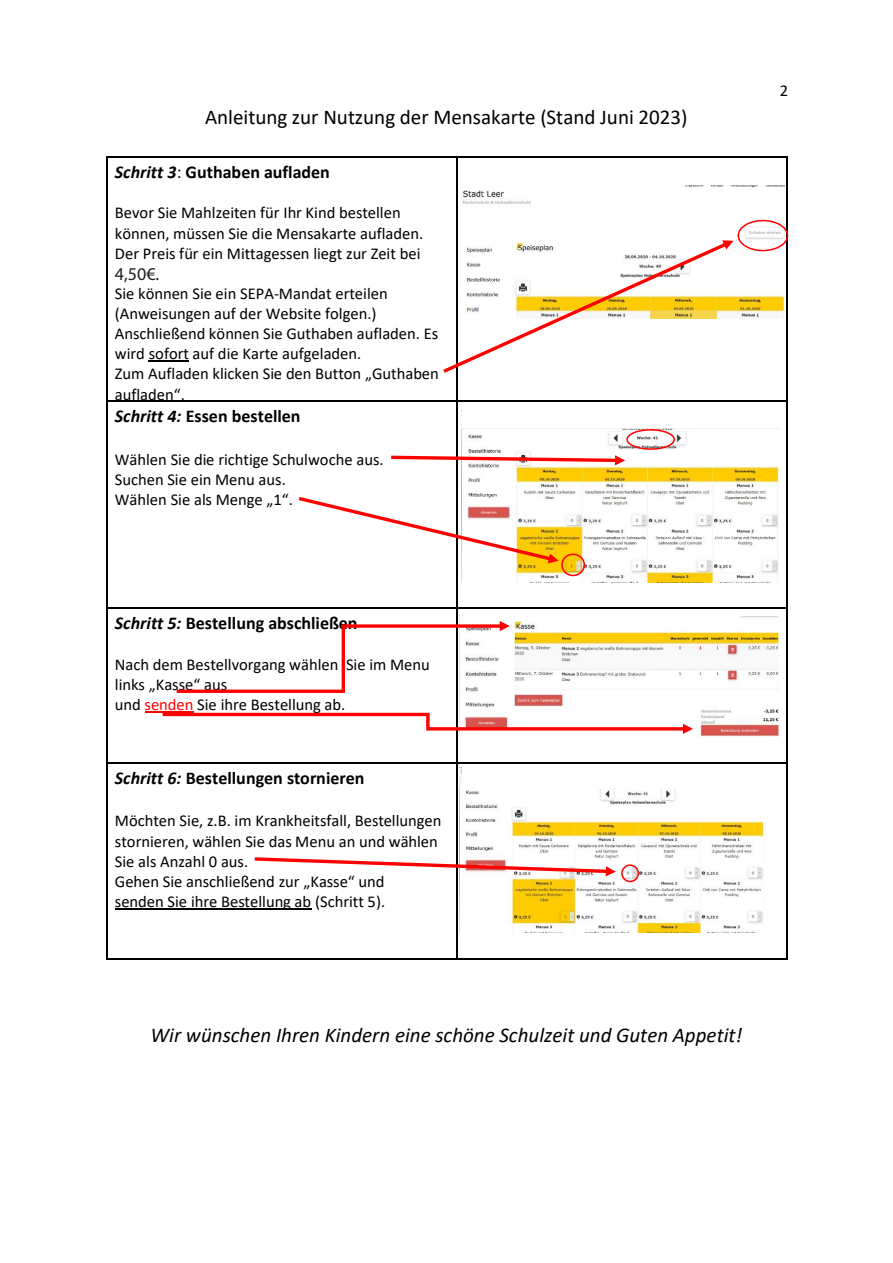
<style>
.page{position:relative;width:893px;height:1263px;background:#fff}
.page>*{position:absolute;margin:0;border:0;box-sizing:border-box;transform-origin:0 0}
.t1{font:italic 21px "Calibri";color:#000}
.t2{font:21px "Calibri";color:#000}
.t3{font:700 18px "Calibri";color:#000}
.t4{font:18px "Myriad Pro";color:#231f20}
.t5{font:16.65px "Calibri";color:#000}
.t6{font:16.5px/20.1px "Calibri";color:#000}
.s1{font-style:italic}
.s2{font-weight:400}
.s3{color:#f00}
</style>
<div class="page">
<img style="left:149px;top:360px;width:40px;height:1px">
<hr style="left:149px;top:361px;width:40px;height:1px;background:#000">
<img style="left:456px;top:373px;width:1px;height:13px">
<img style="left:115px;top:400px;width:94px;height:1px">
<hr style="left:107px;top:156px;width:350px;height:2px;background:#000">
<hr style="left:457px;top:156px;width:329px;height:2px;background:#000">
<hr style="left:106px;top:157px;width:1px;height:244px;background:#000">
<hr style="left:457px;top:157px;width:1px;height:244px;background:#000">
<hr style="left:786px;top:157px;width:1px;height:244px;background:#000">
<hr style="left:107px;top:401px;width:350px;height:1px;background:#000">
<hr style="left:457px;top:401px;width:329px;height:1px;background:#000">
<hr style="left:106px;top:401px;width:1px;height:207px;background:#000">
<hr style="left:457px;top:401px;width:1px;height:207px;background:#000">
<hr style="left:786px;top:401px;width:1px;height:207px;background:#000">
<img style="left:145px;top:711px;width:49px;height:6px">
<hr style="left:145px;top:712px;width:48px;height:1px;background:#f00">
<hr style="left:107px;top:608px;width:350px;height:1px;background:#000">
<hr style="left:457px;top:608px;width:329px;height:1px;background:#000">
<hr style="left:106px;top:608px;width:1px;height:155px;background:#000">
<hr style="left:457px;top:608px;width:1px;height:155px;background:#000">
<hr style="left:786px;top:608px;width:1px;height:155px;background:#000">
<hr style="left:115px;top:908px;width:196px;height:2px;background:#000">
<hr style="left:107px;top:763px;width:350px;height:1px;background:#000">
<hr style="left:457px;top:763px;width:329px;height:1px;background:#000">
<hr style="left:106px;top:763px;width:1px;height:195px;background:#000">
<hr style="left:107px;top:958px;width:350px;height:1px;background:#000">
<hr style="left:457px;top:763px;width:1px;height:195px;background:#000">
<hr style="left:457px;top:958px;width:329px;height:1px;background:#000">
<hr style="left:786px;top:763px;width:1px;height:195px;background:#000">
<img style="left:462px;top:185px;width:323px;height:134px">
<div style="left:738px;top:220px;width:50px;height:31px;border:2px solid #f00;border-radius:50%"></div>
<img style="left:461px;top:410px;width:320px;height:172px">
<svg style="left:391px;top:455px;width:234px;height:10px"></svg>
<div style="left:626px;top:429px;width:49px;height:21px;border:2px solid #f00;border-radius:50%"></div>
<svg style="left:299px;top:497px;width:260px;height:66px"></svg>
<div style="left:561px;top:554px;width:24px;height:22px;border:2px solid #f00;border-radius:50%"></div>
<img style="left:459px;top:615px;width:320px;height:121px">
<svg style="left:177px;top:621px;width:333px;height:72px"></svg>
<svg style="left:163px;top:713px;width:530px;height:21px"></svg>
<img style="left:459px;top:767px;width:306px;height:165px">
<div style="left:621px;top:864px;width:18px;height:18px;border:2px solid #f00;border-radius:50%"></div>
<svg style="left:255px;top:857px;width:361px;height:19px"></svg>
<div style="left:463px;top:405px;width:320px;height:23px;background:#fff"></div>
<div style="left:462px;top:765px;width:322px;height:22px;background:#fff"></div>
<div style="left:650px;top:202px;width:72px;height:38px;background:#fff"></div>
<svg style="left:443px;top:240px;width:291px;height:133px"></svg>
<p class="t2" style="left:205px;top:103px;width:484px">Anleitung zur Nutzung der Mensakarte (Stand Juni 2023)</p>
<p class="t3" style="left:115px;top:159px;width:216px"><span class="s1">Schritt 3</span><span class="s2">:</span> Guthaben aufladen</p>
<p class="t6" style="left:115px;top:202px;width:325px">Bevor Sie Mahlzeiten für Ihr Kind bestellen können, müssen Sie die Mensakarte aufladen.<br>Der Preis für ein Mittagessen liegt zur Zeit bei 3,50€.<br>Sie können Sie ein SEPA-Mandat erteilen (Anweisungen auf der Website folgen.)<br>Anschließend können Sie Guthaben aufladen. Es wird sofort auf die Karte aufgeladen.</p>
<p class="t5" style="left:115px;top:362px;width:326px">Zum Aufladen klicken Sie den Button „Guthaben</p>
<p class="t6" style="left:115px;top:384px;width:72px">aufladen“.</p>
<p class="t3" style="left:115px;top:403px;width:187px"><span class="s1">Schritt 4:</span> Essen bestellen</p>
<p class="t6" style="left:115px;top:449px;width:270px">Wählen Sie die richtige Schulwoche aus.<br>Suchen Sie ein Menu aus.<br>Wählen Sie als Menge „1“.</p>
<p class="t4" style="left:115px;top:263px;width:46px">4,50€.</p>
<p class="t3" style="left:115px;top:610px;width:244px"><span class="s1">Schritt 5:</span> Bestellung abschließen</p>
<p class="t6" style="left:115px;top:654px;width:316px">Nach dem Bestellvorgang wählen Sie im Menu links „Kasse“ aus<br>und <span class="s3">senden</span> Sie ihre Bestellung ab.</p>
<p class="t3" style="left:115px;top:765px;width:251px"><span class="s1">Schritt 6:</span> Bestellungen stornieren</p>
<p class="t6" style="left:115px;top:810px;width:328px">Möchten Sie, z.B. im Krankheitsfall, Bestellungen stornieren, wählen Sie das Menu an und wählen<br>Sie als Anzahl 0 aus.</p>
<p class="t5" style="left:115px;top:870px;width:271px">Gehen Sie anschließend zur „Kasse“ und</p>
<p class="t6" style="left:115px;top:891px;width:272px">senden Sie ihre Bestellung ab (Schritt 5).</p>
<p class="t6" style="left:780px;top:80px;width:10px">2</p>
<p class="t1" style="left:151px;top:1020px;width:593px">Wir wünschen Ihren Kindern eine schöne Schulzeit und Guten Appetit!</p>
</div>
